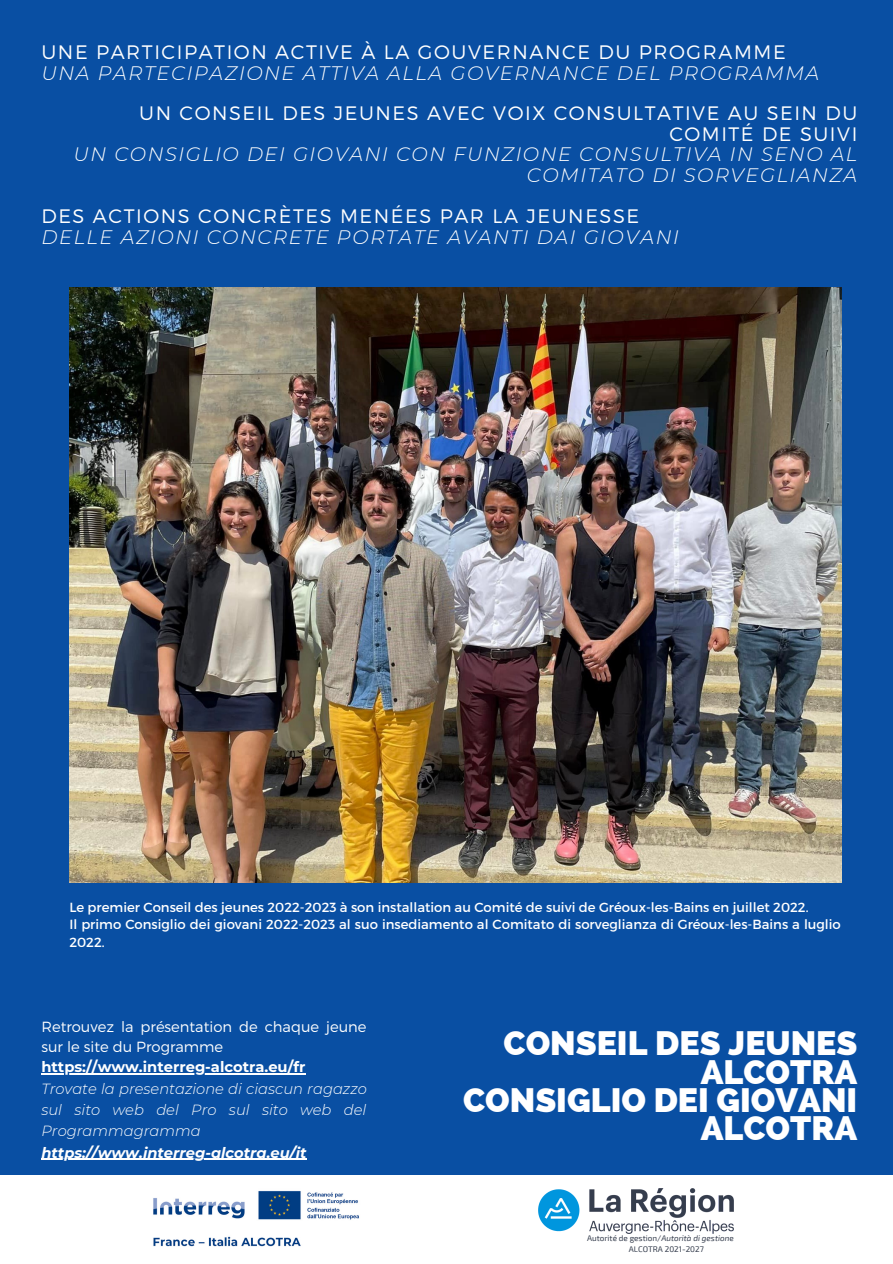
<style>
.page{position:relative;width:893px;height:1264px;background:#fff}
.page>*{position:absolute;margin:0;border:0;box-sizing:border-box;transform-origin:0 0}
.t1{font:800 33.9px/28px "Raleway";color:#fff;text-align:right}
.t2{font:italic 300 19.5px/21.3px "Montserrat";letter-spacing:.08em;color:#fff;text-align:right}
.t3{font:300 19.5px/20.2px "Montserrat";letter-spacing:.08em;color:#fff;text-align:right}
.t4{font:italic 300 14.7px/21.3px "Montserrat";color:#fff;text-align:justify}
.t5{font:300 14.7px/20.2px "Montserrat";color:#fff}
.t6{font:700 14.7px "Montserrat";color:#fff}
.t7{font:italic 700 14.7px "Montserrat";color:#fff}
.t8{font:13.2px/17.5px "Montserrat";color:#fff}
.t9{font:8.1px "Exo 2";color:#353d4d}
.s1{font-style:italic}
</style>
<div class="page">
<div style="left:0;top:0;width:892px;height:1262px;background:#094fa3"></div>
<div style="left:0;top:1174px;width:892px;height:88px;background:#fff"></div>
<img style="left:153px;top:1191px;width:206px;height:56px">
<img style="left:538px;top:1188px;width:195px;height:45px">
<img style="left:69px;top:288px;width:771px;height:594px">
<hr style="left:41px;top:1073px;width:264px;height:1px;background:#fff">
<hr style="left:41px;top:1158px;width:265px;height:1px;background:#fff">
<p class="t3" style="left:41px;top:41px;width:745px">UNE PARTICIPATION ACTIVE À LA GOUVERNANCE DU PROGRAMME</p>
<p class="t2" style="left:41px;top:62px;width:779px">UNA PARTECIPAZIONE ATTIVA ALLA GOVERNANCE DEL PROGRAMMA</p>
<p class="t3" style="left:139px;top:102px;width:719px">UN CONSEIL DES JEUNES AVEC VOIX CONSULTATIVE AU SEIN DU<br>COMITÉ DE SUIVI</p>
<p class="t2" style="left:74px;top:143px;width:785px">UN CONSIGLIO DEI GIOVANI CON FUNZIONE CONSULTIVA IN SENO AL<br>COMITATO DI SORVEGLIANZA</p>
<p class="t3" style="left:41px;top:205px;width:599px">DES ACTIONS CONCRÈTES MENÉES PAR LA JEUNESSE</p>
<p class="t2" style="left:41px;top:226px;width:639px">DELLE AZIONI CONCRETE PORTATE AVANTI DAI GIOVANI</p>
<p class="t8" style="left:69px;top:897px;width:740px">Le premier Conseil des jeunes 2022-2023 à son installation au Comité de suivi de Gréoux-les-Bains en juillet 2022.</p>
<p class="t8" style="left:69px;top:915px;width:772px">Il primo Consiglio dei giovani 2022-2023 al suo insediamento al Comitato di sorveglianza di Gréoux-les-Bains a luglio<br>2022.</p>
<p class="t5" style="left:41px;top:1015px;width:326px">Retrouvez la présentation de chaque jeune sur le site du Programme</p>
<p class="t6" style="left:41px;top:1058px;width:265px">https://www.interreg-alcotra.eu/fr</p>
<p class="t4" style="left:41px;top:1077px;width:327px">Trovate la presentazione di ciascun ragazzo sul sito web del Pro sul sito web del Programmagramma</p>
<p class="t7" style="left:41px;top:1143px;width:266px">https://www.interreg-alcotra.eu/it</p>
<p class="t1" style="left:503px;top:1029px;width:355px">CONSEIL DES JEUNES<br>ALCOTRA</p>
<p class="t1" style="left:463px;top:1085px;width:396px">CONSIGLIO DEI GIOVANI<br>ALCOTRA</p>
<p class="t9" style="left:587px;top:1232px;width:148px">Autorité de gestion/<span class="s1">Autorità di gestion</span>e</p>
<p class="t9" style="left:629px;top:1243px;width:76px">ALCOTRA 2021-2027</p>
</div>
